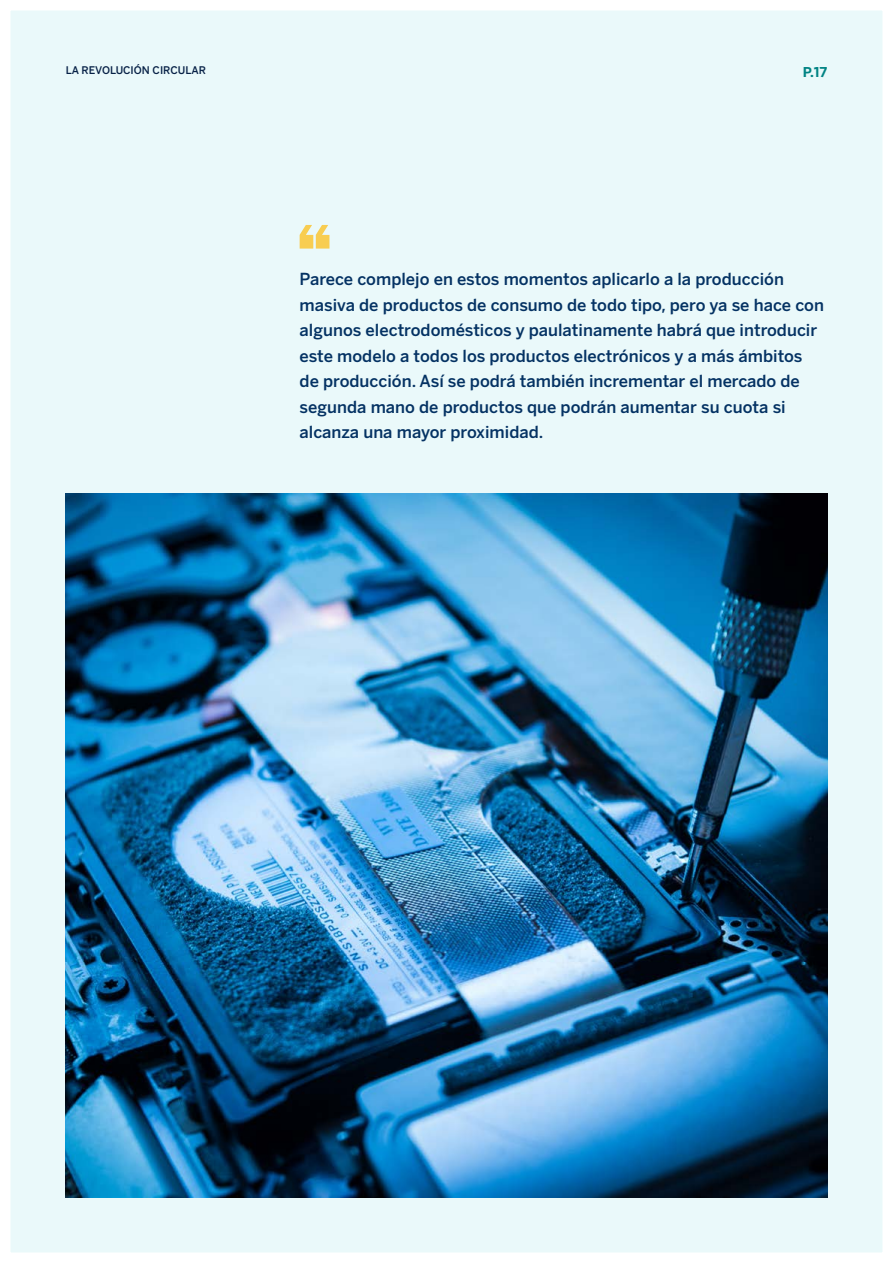
<style>
.page{position:relative;width:893px;height:1263px;background:#fff}
.page>*{position:absolute;margin:0;border:0;box-sizing:border-box;transform-origin:0 0}
.t1{font:500 16.5px/25.5px "Benton Sans BBVA";color:#043263}
.t2{font:700 13.5px "Benton Sans BBVA";color:#028484}
.t3{font:500 10.5px "Benton Sans BBVA";color:#072146}
</style>
<div class="page">
<div style="left:0;top:0;width:893px;height:1263px;background:#eaf9fa;border:10px solid #fff"></div>
<svg style="left:300px;top:225px;width:29px;height:24px"></svg>
<img style="left:66px;top:494px;width:761px;height:703px">
<p class="t3" style="left:66px;top:64px;width:142px">LA REVOLUCIÓN CIRCULAR</p>
<p class="t2" style="left:803px;top:63px;width:26px">P.17</p>
<p class="t1" style="left:300px;top:267px;width:526px">Parece complejo en estos momentos aplicarlo a la producción masiva de productos de consumo de todo tipo, pero ya se hace con algunos electrodomésticos y paulatinamente habrá que introducir este modelo a todos los productos electrónicos y a más ámbitos de producción. Así se podrá también incrementar el mercado de segunda mano de productos que podrán aumentar su cuota si alcanza una mayor proximidad.</p>
</div>
